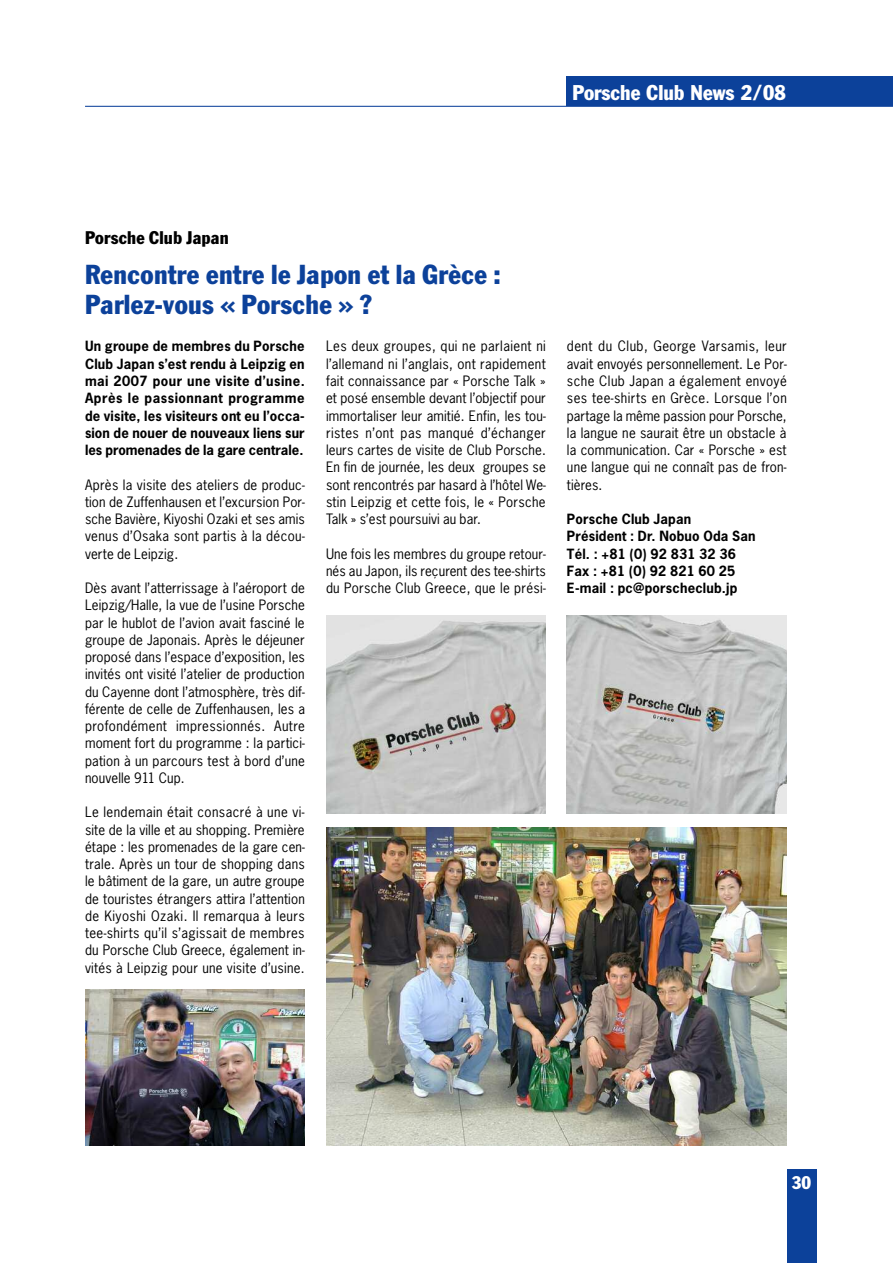
<style>
.page{position:relative;width:893px;height:1263px;background:#fff}
.page>*{position:absolute;margin:0;border:0;box-sizing:border-box;transform-origin:0 0}
.t1{font:condensed 27px/29.2px "Franklin Gothic";letter-spacing:.015em;color:#0c419a}
.t2{font:condensed 21px "Franklin Gothic";color:#fff}
.t3{font:condensed 18px "Franklin Gothic";letter-spacing:.015em;color:#000}
.t4{font:condensed 18px "Franklin Gothic";color:#fff}
.t5{font:13.5px/17.2px "News Gothic";letter-spacing:.015em;color:#000;text-align:justify}
.t6{font:700 13.35px/17.2px "News Gothic";letter-spacing:.015em;color:#000}
</style>
<div class="page">
<div style="left:567px;top:77px;width:326px;height:29px;background:#0c419a"></div>
<div style="left:787px;top:1169px;width:29px;height:94px;background:#0c419a"></div>
<hr style="left:85px;top:106px;width:808px;height:1px;background:#0c419a">
<img style="left:326px;top:828px;width:461px;height:317px">
<img style="left:85px;top:990px;width:220px;height:155px">
<img style="left:326px;top:615px;width:220px;height:198px">
<img style="left:567px;top:615px;width:220px;height:198px">
<h2 class="t2" style="left:572px;top:85px;width:215px">Porsche Club News 2/08</h2>
<h3 class="t3" style="left:85px;top:231px;width:145px">Porsche Club Japan</h3>
<h1 class="t1" style="left:85px;top:262px;width:417px">Rencontre entre le Japon et la Grèce :<br>Parlez-vous « Porsche » ?</h1>
<p class="t5" style="left:326px;top:338px;width:221px">Les deux groupes, qui ne parlaient ni l’allemand ni l’anglais, ont rapidement fait connaissance par « Porsche Talk » et posé ensemble devant l’objectif pour immortaliser leur amitié. Enfin, les tou&shy;ristes n’ont pas manqué d’échanger leurs cartes de visite de Club Porsche.<br>En fin de journée, les deux groupes se sont rencontrés par hasard à l’hôtel We&shy;stin Leipzig et cette fois, le « Porsche Talk » s’est poursuivi au bar.</p>
<p class="t5" style="left:326px;top:545px;width:221px">Une fois les membres du groupe retour&shy;nés au Japon, ils reçurent des tee-shirts du Porsche Club Greece, que le prési-</p>
<p class="t6" style="left:85px;top:338px;width:221px;text-align:justify">Un groupe de membres du Porsche Club Japan s’est rendu à Leipzig en mai 2007 pour une visite d’usine.<br>Après le passionnant programme de visite, les visiteurs ont eu l’occa&shy;sion de nouer de nouveaux liens sur les promenades de la gare centrale.</p>
<p class="t5" style="left:85px;top:476px;width:221px">Après la visite des ateliers de produc&shy;tion de Zuffenhausen et l’excursion Por&shy;sche Bavière, Kiyoshi Ozaki et ses amis venus d’Osaka sont partis à la décou&shy;verte de Leipzig.</p>
<p class="t5" style="left:85px;top:580px;width:221px">Dès avant l’atterrissage à l’aéroport de Leipzig/Halle, la vue de l’usine Porsche par le hublot de l’avion avait fasciné le groupe de Japonais. Après le déjeuner proposé dans l’espace d’exposition, les invités ont visité l’atelier de production du Cayenne dont l’atmosphère, très dif&shy;férente de celle de Zuffenhausen, les a profondément impressionnés. Autre moment fort du programme : la partici&shy;pation à un parcours test à bord d’une nouvelle 911 Cup.</p>
<p class="t5" style="left:85px;top:804px;width:221px">Le lendemain était consacré à une vi&shy;site de la ville et au shopping. Première étape : les promenades de la gare cen&shy;trale. Après un tour de shopping dans le bâtiment de la gare, un autre groupe de touristes étrangers attira l’attention de Kiyoshi Ozaki. Il remarqua à leurs tee-shirts qu’il s’agissait de membres du Porsche Club Greece, également in&shy;vités à Leipzig pour une visite d’usine.</p>
<p class="t5" style="left:567px;top:338px;width:221px">dent du Club, George Varsamis, leur avait envoyés personnellement. Le Por&shy;sche Club Japan a également envoyé ses tee-shirts en Grèce. Lorsque l’on partage la même passion pour Porsche, la langue ne saurait être un obstacle à la communication. Car « Porsche » est une langue qui ne connaît pas de fron&shy;tières.</p>
<p class="t6" style="left:567px;top:511px;width:190px">Porsche Club Japan<br>Président : Dr. Nobuo Oda San<br>Tél. : +81 (0) 92 831 32 36<br>Fax : +81 (0) 92 821 60 25<br>E-mail : pc@porscheclub.jp</p>
<h3 class="t4" style="left:792px;top:1176px;width:21px">30</h3>
</div>
